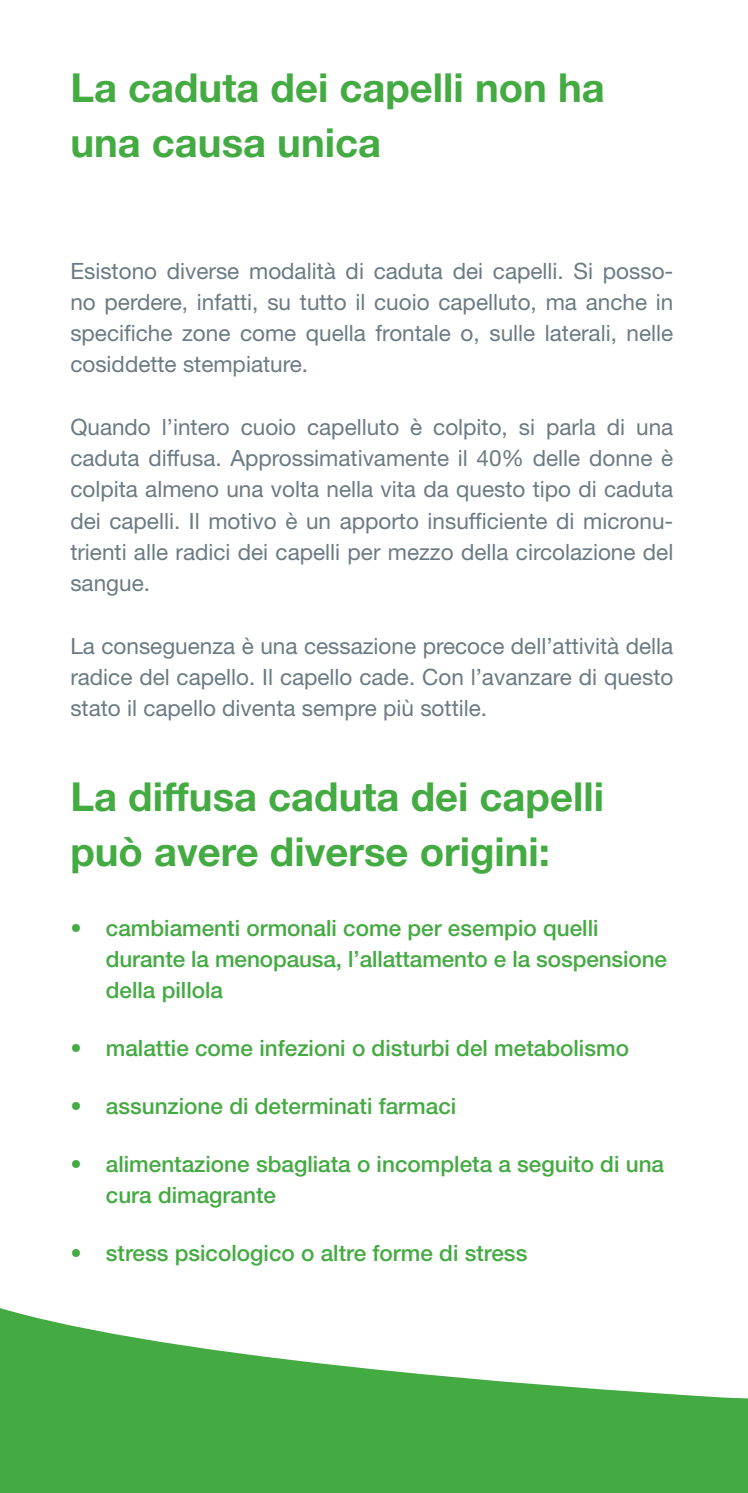
<style>
.page{position:relative;width:748px;height:1493px;background:#fff}
.page>*{position:absolute;margin:0;border:0;box-sizing:border-box;transform-origin:0 0}
.t1{font:700 40px/55px "Helvetica Neue LT";color:#44aa42}
.t2{font:22.5px/31.2px "Helvetica Neue LT";color:#6b7a83;text-align:justify}
.t3{font:500 22.5px/31.2px "Helvetica Neue LT";color:#44aa42}
</style>
<div class="page">
<svg style="left:0;top:1308px;width:747px;height:185px;fill:#44aa42"></svg>
<svg style="left:742px;top:1486px;width:6px;height:7px"></svg>
<h1 class="t1" style="left:70px;top:59px;width:535px">La caduta dei capelli non ha una causa unica</h1>
<p class="t2" style="left:70px;top:255px;width:604px">Esistono diverse modalità di caduta dei capelli. Si posso&shy;no perdere, infatti, su tutto il cuoio capelluto, ma anche in specifiche zone come quella frontale o, sulle laterali, nelle cosiddette stempiature.</p>
<p class="t2" style="left:70px;top:411px;width:604px">Quando l’intero cuoio capelluto è colpito, si parla di una caduta diffusa. Approssimativamente il 40% delle donne è colpita almeno una volta nella vita da questo tipo di caduta dei capelli. Il motivo è un apporto insufficiente di micronu&shy;trienti alle radici dei capelli per mezzo della circolazione del sangue.</p>
<p class="t2" style="left:70px;top:630px;width:604px">La conseguenza è una cessazione precoce dell’attività della radice del capello. Il capello cade. Con l’avanzare di questo stato il capello diventa sempre più sottile.</p>
<h1 class="t1" style="left:70px;top:768px;width:535px">La diffusa caduta dei capelli può avere diverse origini:</h1>
<p class="t3" style="left:106px;top:912px;width:562px;text-indent:-35px">• cambiamenti ormonali come per esempio quelli durante la menopausa, l’allattamento e la sospensione della pillola</p>
<p class="t3" style="left:70px;top:1032px;width:560px">• malattie come infezioni o disturbi del metabolismo</p>
<p class="t3" style="left:70px;top:1090px;width:387px">• assunzione di determinati farmaci</p>
<p class="t3" style="left:106px;top:1148px;width:559px;text-indent:-35px">• alimentazione sbagliata o incompleta a seguito di una cura dimagrante</p>
<p class="t3" style="left:70px;top:1237px;width:458px">• stress psicologico o altre forme di stress</p>
</div>
